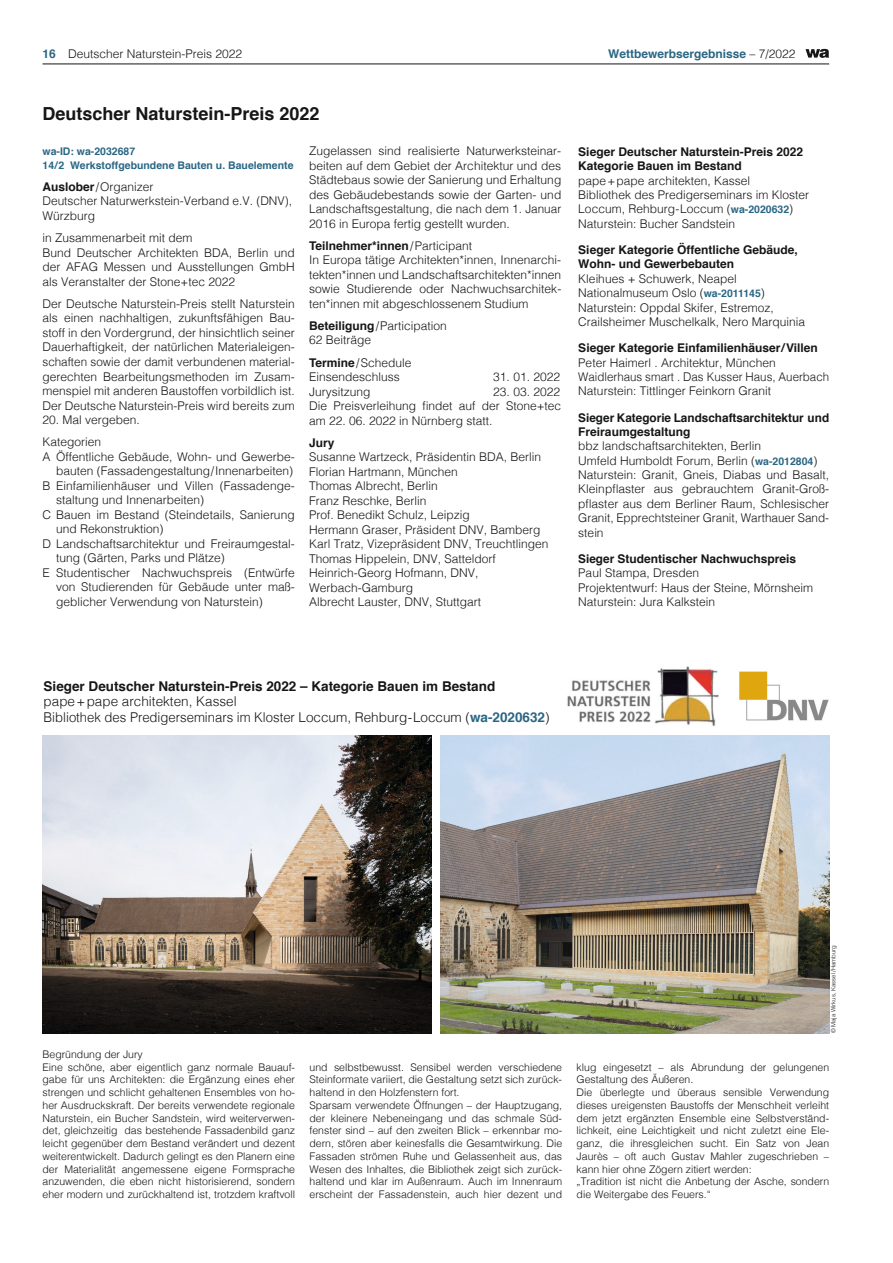
<style>
.page{position:relative;width:893px;height:1263px;background:#fff}
.page>*{position:absolute;margin:0;border:0;box-sizing:border-box;transform-origin:0 0}
.t1{font:700 18px "Helvetica";color:#151616}
.t2{font:300 13.5px/15.8px "Helvetica";color:#151616}
.t3{font:700 13.5px "Helvetica";color:#151616}
.t4{font:300 12px/14.4px "Helvetica";color:#151616}
.t5{font:700 12px/14.4px "Helvetica";color:#151616}
.t6{font:700 12px "Helvetica";color:#2a6684}
.t7{font:300 10.5px/12.8px "Helvetica";color:#151616}
.t8{font:700 10.5px/13.8px "Helvetica";color:#2a6684}
.t9{font:300 6px "Helvetica";color:#151616}
.s1{font-weight:700;color:#2a6684}
.s2{font-weight:300;color:#151616}
.s3{font-weight:700}
.s4{font-weight:700;font-size:10.5px;color:#2a6684}
</style>
<div class="page">
<hr style="left:43px;top:64px;width:786px;height:1px;background:#151616">
<svg style="left:805px;top:49px;width:24px;height:9px"></svg>
<img style="left:440px;top:736px;width:389px;height:297px">
<img style="left:567px;top:666px;width:152px;height:60px">
<img style="left:43px;top:736px;width:389px;height:297px">
<img style="left:739px;top:671px;width:90px;height:50px">
<p class="t4" style="left:43px;top:45px;width:201px"><span class="s1">16</span> Deutscher Naturstein-Preis 2022</p>
<p class="t6" style="left:608px;top:44px;width:189px">Wettbewerbsergebnisse <span class="s2">– 7/2022</span></p>
<h1 class="t1" style="left:43px;top:99px;width:279px">Deutscher Naturstein-Preis 2022</h1>
<p class="t8" style="left:43px;top:144px;width:252px">wa-ID: wa-2032687<br>14/2 Werkstoffgebundene Bauten u. Bauelemente</p>
<p class="t4" style="left:43px;top:178px;width:251px"><span class="s3">Auslober</span>/Organizer<br>Deutscher Naturwerkstein-Verband e.V. (DNV),<br>Würzburg</p>
<p class="t4" style="left:43px;top:230px;width:254px">in Zusammenarbeit mit dem<br>Bund Deutscher Architekten BDA, Berlin und der AFAG Messen und Ausstellungen GmbH als Veranstalter der Stone+tec 2022</p>
<p class="t4" style="left:43px;top:296px;width:254px;text-align:justify">Der Deutsche Naturstein-Preis stellt Naturstein als einen nachhaltigen, zukunftsfähigen Bau&shy;stoff in den Vordergrund, der hinsichtlich seiner Dauerhaftigkeit, der natürlichen Materialeigen&shy;schaften sowie der damit verbundenen material&shy;gerechten Bearbeitungsmethoden im Zusam&shy;menspiel mit anderen Baustoffen vorbildlich ist.<br>Der Deutsche Naturstein-Preis wird bereits zum</p>
<p class="t4" style="left:43px;top:408px;width:99px;line-height:22.2px">20. Mal vergeben.<br>Kategorien</p>
<p class="t4" style="left:43px;top:448px;width:254px">A Öffentliche Gebäude, Wohn- und Gewerbe-</p>
<p class="t4" style="left:56px;top:463px;width:239px">bauten (Fassadengestaltung/Innenarbeiten)</p>
<p class="t4" style="left:43px;top:477px;width:254px">B Einfamilienhäuser und Villen (Fassadenge-</p>
<p class="t4" style="left:56px;top:492px;width:150px">staltung und Innenarbeiten)</p>
<p class="t4" style="left:43px;top:507px;width:254px">C Bauen im Bestand (Steindetails, Sanierung</p>
<p class="t4" style="left:56px;top:521px;width:109px">und Rekonstruktion)</p>
<p class="t4" style="left:43px;top:536px;width:254px">D Landschaftsarchitektur und Freiraumgestal-</p>
<p class="t4" style="left:56px;top:550px;width:170px">tung (Gärten, Parks und Plätze)</p>
<p class="t4" style="left:43px;top:565px;width:254px">E Studentischer Nachwuchspreis (Entwürfe</p>
<p class="t4" style="left:56px;top:579px;width:240px">von Studierenden für Gebäude unter maß-</p>
<p class="t4" style="left:56px;top:594px;width:208px">geblicher Verwendung von Naturstein)</p>
<p class="t4" style="left:309px;top:143px;width:254px;text-align:justify">Zugelassen sind realisierte Naturwerksteinar&shy;beiten auf dem Gebiet der Architektur und des Städtebaus sowie der Sanierung und Erhaltung des Gebäudebestands sowie der Garten- und Landschaftsgestaltung, die nach dem 1. Januar 2016 in Europa fertig gestellt wurden.</p>
<p class="t4" style="left:309px;top:238px;width:254px"><span class="s3">Teilnehmer*innen</span>/Participant<br>In Europa tätige Architekten*innen, Innenarchi&shy;tekten*innen und Landschaftsarchitekten*innen sowie Studierende oder Nachwuchsarchitek&shy;ten*innen mit abgeschlossenem Studium</p>
<p class="t4" style="left:309px;top:318px;width:139px"><span class="s3">Beteiligung</span>/Participation<br>62 Beiträge</p>
<p class="t4" style="left:309px;top:354px;width:104px"><span class="s3">Termine</span>/Schedule<br>Einsendeschluss</p>
<p class="t4" style="left:493px;top:369px;width:68px">31. 01. 2022</p>
<p class="t4" style="left:309px;top:383px;width:63px">Jurysitzung</p>
<p class="t4" style="left:309px;top:383px;width:254px;text-align:justify;text-indent:184px">23. 03. 2022<br>Die Preisverleihung findet auf der Stone+tec am 22. 06. 2022 in Nürnberg statt.</p>
<p class="t5" style="left:309px;top:435px;width:27px">Jury</p>
<p class="t4" style="left:309px;top:449px;width:241px">Susanne Wartzeck, Präsidentin BDA, Berlin<br>Florian Hartmann, München<br>Thomas Albrecht, Berlin<br>Franz Reschke, Berlin<br>Prof. Benedikt Schulz, Leipzig<br>Hermann Graser, Präsident DNV, Bamberg<br>Karl Tratz, Vizepräsident DNV, Treuchtlingen<br>Thomas Hippelein, DNV, Satteldorf<br>Heinrich-Georg Hofmann, DNV,<br>Werbach-Gamburg<br>Albrecht Lauster, DNV, Stuttgart</p>
<p class="t5" style="left:578px;top:145px;width:226px">Sieger Deutscher Naturstein-Preis 2022<br>Kategorie Bauen im Bestand</p>
<p class="t4" style="left:578px;top:172px;width:232px">pape+pape architekten, Kassel<br>Bibliothek des Predigerseminars im Kloster Loccum, Rehburg-Loccum (<span class="s4">wa-2020632</span>)<br>Naturstein: Bucher Sandstein</p>
<p class="t5" style="left:578px;top:243px;width:221px">Sieger Kategorie Öffentliche Gebäude,<br>Wohn- und Gewerbebauten</p>
<p class="t4" style="left:578px;top:270px;width:228px">Kleihues + Schuwerk, Neapel Nationalmuseum Oslo (<span class="s4">wa-2011145</span>)<br>Naturstein: Oppdal Skifer, Estremoz, Crailsheimer Muschelkalk, Nero Marquinia</p>
<p class="t5" style="left:578px;top:341px;width:241px">Sieger Kategorie Einfamilienhäuser/Villen</p>
<p class="t4" style="left:578px;top:354px;width:252px">Peter Haimerl . Architektur, München<br>Waidlerhaus smart . Das Kusser Haus, Auerbach<br>Naturstein: Tittlinger Feinkorn Granit</p>
<p class="t5" style="left:578px;top:410px;width:252px">Sieger Kategorie Landschaftsarchitektur und<br>Freiraumgestaltung</p>
<p class="t4" style="left:578px;top:438px;width:252px">bbz landschaftsarchitekten, Berlin<br>Umfeld Humboldt Forum, Berlin (<span class="s4">wa-2012804</span>)<br>Naturstein: Granit, Gneis, Diabas und Basalt, Kleinpflaster aus gebrauchtem Granit-Groß&shy;pflaster aus dem Berliner Raum, Schlesischer Granit, Epprechtsteiner Granit, Warthauer Sand&shy;stein</p>
<p class="t5" style="left:578px;top:552px;width:219px">Sieger Studentischer Nachwuchspreis</p>
<p class="t4" style="left:578px;top:565px;width:236px">Paul Stampa, Dresden<br>Projektentwurf: Haus der Steine, Mörnsheim<br>Naturstein: Jura Kalkstein</p>
<p class="t3" style="left:44px;top:675px;width:453px">Sieger Deutscher Naturstein-Preis 2022 – Kategorie Bauen im Bestand</p>
<p class="t2" style="left:44px;top:693px;width:507px">pape+pape architekten, Kassel<br>Bibliothek des Predigerseminars im Kloster Loccum, Rehburg-Loccum (<span class="s1">wa-2020632</span>)</p>
<p class="t9" style="left:828px;top:1033px;width:90px;rotate:-90deg">© Maja Wirkus, Kassel/Hamburg</p>
<p class="t7" style="left:43px;top:1047px;width:254px">Begründung der Jury<br>Eine schöne, aber eigentlich ganz normale Bauauf&shy;gabe für uns Architekten: die Ergänzung eines eher strengen und schlicht gehaltenen Ensembles von ho&shy;her Ausdruckskraft. Der bereits verwendete regionale Naturstein, ein Bucher Sandstein, wird weiterverwen&shy;det, gleichzeitig das bestehende Fassadenbild ganz leicht gegenüber dem Bestand verändert und dezent weiterentwickelt. Dadurch gelingt es den Planern eine der Materialität angemessene eigene Formsprache anzuwenden, die eben nicht historisierend, sondern eher modern und zurückhaltend ist, trotzdem kraftvoll</p>
<p class="t7" style="left:310px;top:1060px;width:254px">und selbstbewusst. Sensibel werden verschiedene Steinformate variiert, die Gestaltung setzt sich zurück&shy;haltend in den Holzfenstern fort.<br>Sparsam verwendete Öffnungen – der Hauptzugang, der kleinere Nebeneingang und das schmale Süd&shy;fenster sind – auf den zweiten Blick – erkennbar mo&shy;dern, stören aber keinesfalls die Gesamtwirkung. Die Fassaden strömen Ruhe und Gelassenheit aus, das Wesen des Inhaltes, die Bibliothek zeigt sich zurück&shy;haltend und klar im Außenraum. Auch im Innenraum erscheint der Fassadenstein, auch hier dezent und</p>
<p class="t7" style="left:577px;top:1060px;width:254px">klug eingesetzt – als Abrundung der gelungenen Gestaltung des Äußeren.<br>Die überlegte und überaus sensible Verwendung dieses ureigensten Baustoffs der Menschheit verleiht dem jetzt ergänzten Ensemble eine Selbstverständ&shy;lichkeit, eine Leichtigkeit und nicht zuletzt eine Ele&shy;ganz, die ihresgleichen sucht. Ein Satz von Jean Jaurès – oft auch Gustav Mahler zugeschrieben – kann hier ohne Zögern zitiert werden:<br>„Tradition ist nicht die Anbetung der Asche, sondern die Weitergabe des Feuers.“</p>
</div>
